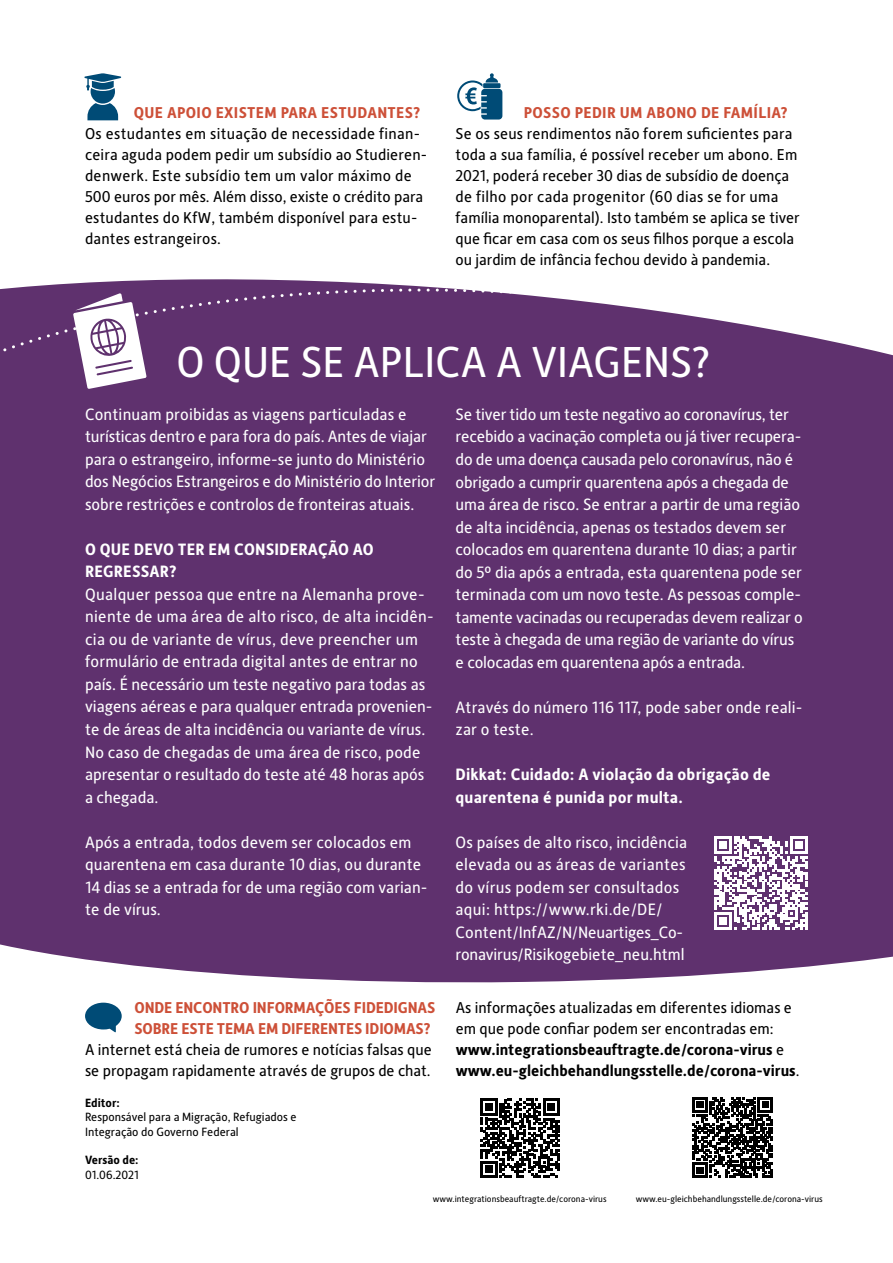
<style>
.page{position:relative;width:893px;height:1263px;background:#fff}
.page>*{position:absolute;margin:0;border:0;box-sizing:border-box;transform-origin:0 0}
.t1{font:43.5px "Alber New";color:#fff}
.t2{font:16.5px/22.5px "Alber New";color:#fff}
.t3{font:700 16.5px/22.5px "Alber New";letter-spacing:.01em;color:#fff}
.t4{font:15.75px/21px "Alber New";letter-spacing:.01em;color:#000}
.t5{font:700 15.75px/21px "Alber New";color:#000}
.t6{font:700 15.75px/21px "Alber New";letter-spacing:-.01em;color:#cd5038}
.t7{font:700 15.75px "Alber New";letter-spacing:.02em;color:#cd5038}
.t8{font:12px/14.4px "Alber New";color:#000}
.t9{font:700 12px "Alber New";color:#000}
.t10{font:9px "Alber New";color:#000}
.s1{font-weight:400}
</style>
<div class="page">
<div style="left:0;top:591px;width:893px;height:234px;background:#5f316e"></div>
<div style="left:0;top:299px;width:575px;height:292px;background:#5f316e"></div>
<div style="left:0;top:279px;width:568px;height:225px;background:#5f316e"></div>
<svg style="left:575px;top:300px;width:318px;height:291px"></svg>
<svg style="left:0;top:825px;width:893px;height:158px;fill:#5f316e"></svg>
<svg style="left:73px;top:293px;width:74px;height:96px"></svg>
<svg style="left:85px;top:1003px;width:37px;height:29px"></svg>
<svg style="left:480px;top:1099px;width:80px;height:79px"></svg>
<svg style="left:692px;top:1097px;width:81px;height:81px"></svg>
<svg style="left:457px;top:73px;width:45px;height:47px"></svg>
<svg style="left:84px;top:73px;width:37px;height:47px"></svg>
<svg style="left:714px;top:836px;width:93px;height:94px"></svg>
<p class="t7" style="left:134px;top:102px;width:288px">QUE APOIO EXISTEM PARA ESTUDANTES?</p>
<p class="t4" style="left:85px;top:123px;width:344px">Os estudantes em situação de necessidade finan&shy;ceira aguda podem pedir um subsídio ao Studieren&shy;denwerk. Este subsídio tem um valor máximo de 500 euros por mês. Além disso, existe o crédito para estudantes do KfW, também disponível para estu&shy;dantes estrangeiros.</p>
<p class="t7" style="left:524px;top:102px;width:266px">POSSO PEDIR UM ABONO DE FAMÍLIA?</p>
<p class="t4" style="left:455px;top:123px;width:346px">Se os seus rendimentos não forem suficientes para toda a sua família, é possível receber um abono. Em 2021, poderá receber 30 dias de subsídio de doença de filho por cada progenitor (60 dias se for uma família monoparental). Isto também se aplica se tiver que ficar em casa com os seus filhos porque a escola ou jardim de infância fechou devido à pandemia.</p>
<h1 class="t1" style="left:176px;top:334px;width:535px">O QUE SE APLICA A VIAGENS?</h1>
<p class="t2" style="left:85px;top:402px;width:352px">Continuam proibidas as viagens particuladas e turísticas dentro e para fora do país. Antes de viajar para o estrangeiro, informe-se junto do Ministério dos Negócios Estrangeiros e do Ministério do Interior sobre restrições e controlos de fronteiras atuais.</p>
<p class="t3" style="left:85px;top:537px;width:290px">O QUE DEVO TER EM CONSIDERAÇÃO AO<br>REGRESSAR?</p>
<p class="t2" style="left:85px;top:582px;width:350px">Qualquer pessoa que entre na Alemanha prove&shy;niente de uma área de alto risco, de alta incidên&shy;cia ou de variante de vírus, deve preencher um formulário de entrada digital antes de entrar no país. É necessário um teste negativo para todas as viagens aéreas e para qualquer entrada provenien&shy;te de áreas de alta incidência ou variante de vírus.<br>No caso de chegadas de uma área de risco, pode apresentar o resultado do teste até 48 horas após a chegada.</p>
<p class="t2" style="left:85px;top:830px;width:344px">Após a entrada, todos devem ser colocados em quarentena em casa durante 10 dias, ou durante 14 dias se a entrada for de uma região com varian&shy;te de vírus.</p>
<p class="t6" style="left:134px;top:996px;width:302px">ONDE ENCONTRO INFORMAÇÕES FIDEDIGNAS<br>SOBRE ESTE TEMA EM DIFERENTES IDIOMAS?</p>
<p class="t4" style="left:85px;top:1038px;width:348px">A internet está cheia de rumores e notícias falsas que se propagam rapidamente através de grupos de chat.</p>
<p class="t9" style="left:85px;top:1095px;width:36px">Editor:</p>
<p class="t8" style="left:85px;top:1109px;width:213px">Responsável para a Migração, Refugiados e<br>Integração do Governo Federal</p>
<p class="t9" style="left:85px;top:1152px;width:55px">Versão de:</p>
<p class="t8" style="left:85px;top:1167px;width:55px">01.06.2021</p>
<p class="t2" style="left:455px;top:402px;width:349px">Se tiver tido um teste negativo ao coronavírus, ter recebido a vacinação completa ou já tiver recupera&shy;do de uma doença causada pelo coronavírus, não é obrigado a cumprir quarentena após a chegada de uma área de risco. Se entrar a partir de uma região de alta incidência, apenas os testados devem ser colocados em quarentena durante 10 dias; a partir do 5º dia após a entrada, esta quarentena pode ser terminada com um novo teste. As pessoas comple&shy;tamente vacinadas ou recuperadas devem realizar o teste à chegada de uma região de variante do vírus e colocadas em quarentena após a entrada.</p>
<p class="t2" style="left:455px;top:695px;width:349px">Através do número 116 117, pode saber onde reali&shy;zar o teste.</p>
<p class="t3" style="left:455px;top:762px;width:316px">Dikkat: Cuidado: A violação da obrigação de quarentena é punida por multa.</p>
<p class="t2" style="left:455px;top:830px;width:233px">Os países de alto risco, incidência elevada ou as áreas de variantes do vírus podem ser consultados aqui: https://www.rki.de/DE/ Content/InfAZ/N/Neuartiges_Co&shy;ronavirus/Risikogebiete_neu.html</p>
<p class="t5" style="left:456px;top:996px;width:345px"><span class="s1">As informações atualizadas em diferentes idiomas e em que pode confiar podem ser encontradas em: </span>www.integrationsbeauftragte.de/corona-virus <span class="s1">e </span>www.eu-gleichbehandlungsstelle.de/corona-virus<span class="s1">.</span></p>
<p class="t10" style="left:433px;top:1193px;width:175px">www.integrationsbeauftragte.de/corona-virus</p>
<p class="t10" style="left:636px;top:1193px;width:188px">www.eu-gleichbehandlungsstelle.de/corona-virus</p>
</div>
